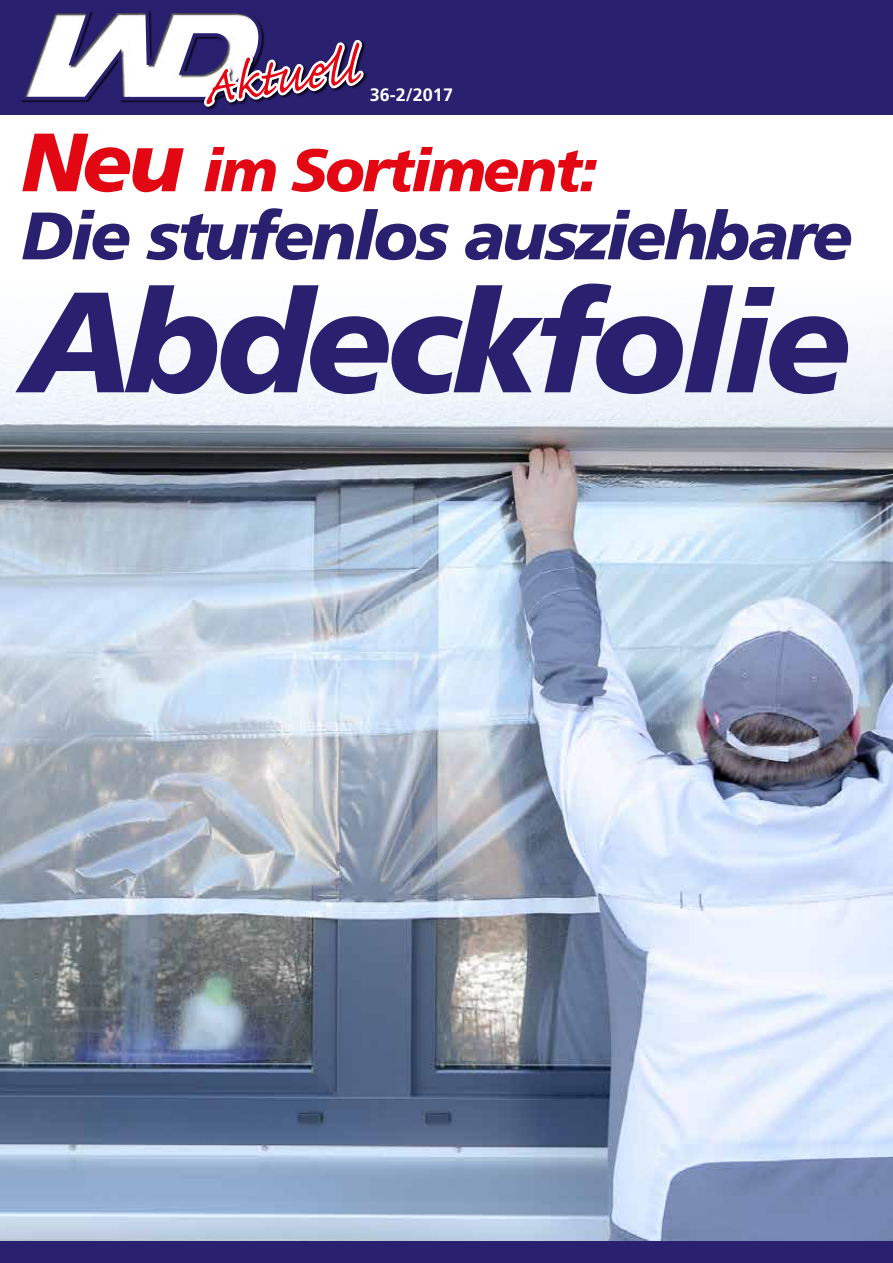
<style>
.page{position:relative;width:893px;height:1263px;background:#fff}
.page>*{position:absolute;margin:0;border:0;box-sizing:border-box;transform-origin:0 0}
.t1{font:italic 900 142.65px "Frutiger LT";letter-spacing:-.04em;color:#2a2070}
.t2{font:italic 900 67.05px "Frutiger LT";letter-spacing:-.04em;color:#2a2070}
.t3{font:65.55px "Caflisch Script Pro";color:#e30613}
.t4{font:italic 900 60px "Frutiger LT";letter-spacing:-.04em;color:#e30613}
.t5{font:700 18px "Frutiger LT";color:#fff}
.s1{font-size:82.5px}
</style>
<div class="page">
<img style="left:0;top:333px;width:893px;height:909px">
<div style="left:0;top:1242px;width:893px;height:21px;background:#2a2070"></div>
<div style="left:0;top:0;width:893px;height:115px;background:#2a2070"></div>
<svg style="left:21px;top:11px;width:344px;height:97px"></svg>
<p class="t3" style="left:197px;top:54px;width:157px;rotate:-8deg">Aktuell</p>
<p class="t5" style="left:370px;top:84px;width:85px">36-2/2017</p>
<p class="t4" style="left:21px;top:134px;width:578px"><span class="s1">Neu</span> im Sortiment:</p>
<p class="t2" style="left:21px;top:196px;width:833px">Die stufenlos ausziehbare</p>
<h1 class="t1" style="left:21px;top:257px;width:832px">Abdeckfolie</h1>
</div>
